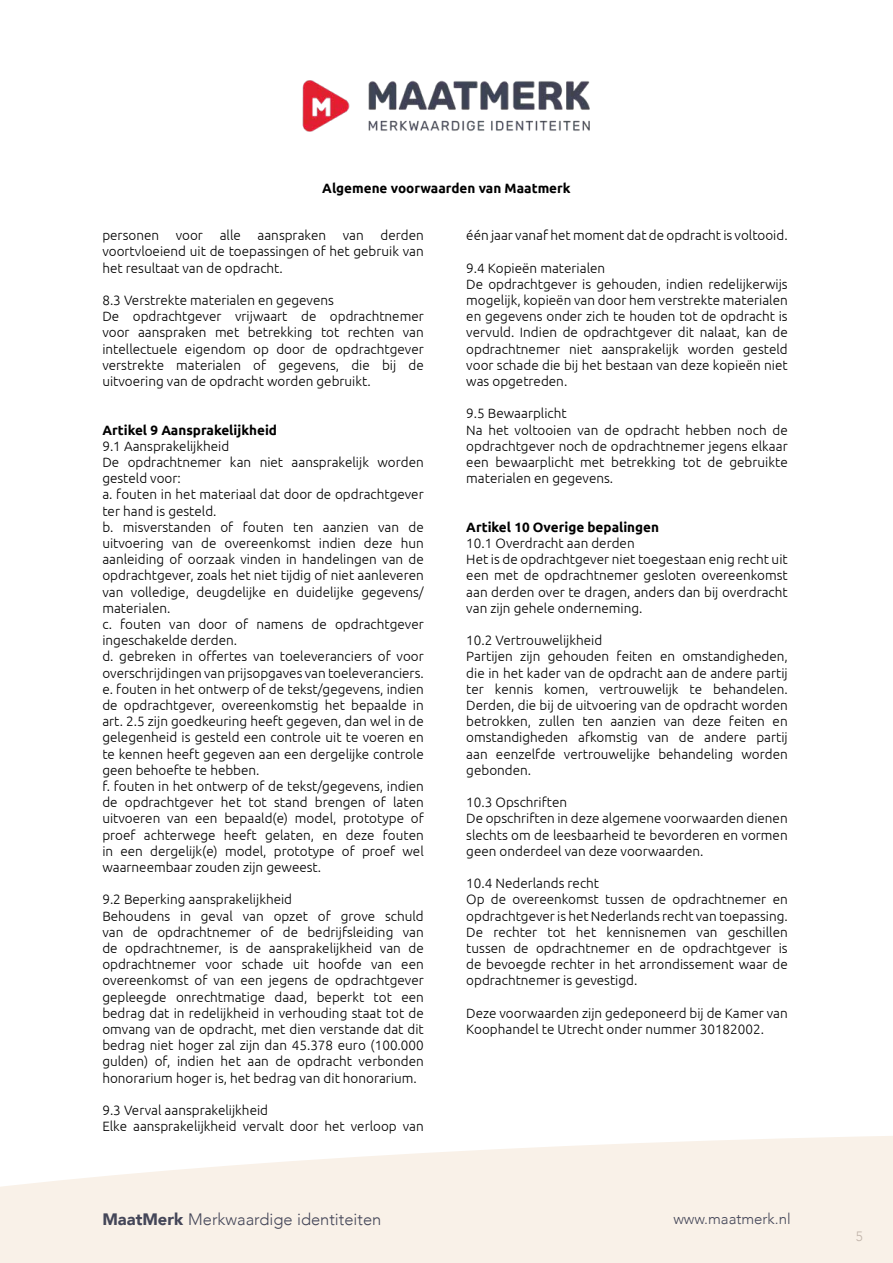
<style>
.page{position:relative;width:893px;height:1263px;background:#fff}
.page>*{position:absolute;margin:0;border:0;box-sizing:border-box;transform-origin:0 0}
.t1{font:300 16.5px "Avenir";color:#444658}
.t2{font:300 15px "Avenir";color:#444658}
.t3{font:300 13.5px/16.2px "Ubuntu";color:#000}
.t4{font:700 13.5px "Ubuntu";color:#000}
.t5{font:300 13.5px "Avenir";color:#c2b5ab}
.s1{font-weight:900}
</style>
<div class="page">
<svg style="left:0;top:1136px;width:893px;height:127px;fill:#f9f1e8"></svg>
<img style="left:302px;top:80px;width:288px;height:52px">
<p class="t4" style="left:322px;top:180px;width:250px">Algemene voorwaarden van Maatmerk</p>
<p class="t3" style="left:102px;top:227px;width:323px;text-align:justify">personen voor alle aanspraken van derden voortvloeiend uit de toepassingen of het gebruik van het resultaat van de opdracht.</p>
<p class="t3" style="left:102px;top:292px;width:323px">8.3 Verstrekte materialen en gegevens<br>De opdrachtgever vrijwaart de opdrachtnemer voor aanspraken met betrekking tot rechten van intellectuele eigendom op door de opdrachtgever verstrekte materialen of gegevens, die bij de uitvoering van de opdracht worden gebruikt.</p>
<p class="t4" style="left:102px;top:421px;width:176px">Artikel 9 Aansprakelijkheid</p>
<p class="t3" style="left:102px;top:437px;width:323px">9.1 Aansprakelijkheid<br>De opdrachtnemer kan niet aansprakelijk worden gesteld voor:<br>a. fouten in het materiaal dat door de opdrachtgever ter hand is gesteld.<br>b. misverstanden of fouten ten aanzien van de uitvoering van de overeenkomst indien deze hun aanleiding of oorzaak vinden in handelingen van de opdrachtgever, zoals het niet tijdig of niet aanleveren van volledige, deugdelijke en duidelijke gegevens/ materialen.<br>c. fouten van door of namens de opdrachtgever ingeschakelde derden.<br>d. gebreken in offertes van toeleveranciers of voor overschrijdingen van prijsopgaves van toeleveranciers. e. fouten in het ontwerp of de tekst/gegevens, indien de opdrachtgever, overeenkomstig het bepaalde in art. 2.5 zijn goedkeuring heeft gegeven, dan wel in de gelegenheid is gesteld een controle uit te voeren en te kennen heeft gegeven aan een dergelijke controle geen behoefte te hebben.<br>f. fouten in het ontwerp of de tekst/gegevens, indien de opdrachtgever het tot stand brengen of laten uitvoeren van een bepaald(e) model, prototype of proef achterwege heeft gelaten, en deze fouten in een dergelijk(e) model, prototype of proef wel waarneembaar zouden zijn geweest.</p>
<p class="t3" style="left:102px;top:891px;width:323px">9.2 Beperking aansprakelijkheid<br>Behoudens in geval van opzet of grove schuld van de opdrachtnemer of de bedrijfsleiding van de opdrachtnemer, is de aansprakelijkheid van de opdrachtnemer voor schade uit hoofde van een overeenkomst of van een jegens de opdrachtgever gepleegde onrechtmatige daad, beperkt tot een bedrag dat in redelijkheid in verhouding staat tot de omvang van de opdracht, met dien verstande dat dit bedrag niet hoger zal zijn dan 45.378 euro (100.000 gulden) of, indien het aan de opdracht verbonden honorarium hoger is, het bedrag van dit honorarium.</p>
<p class="t3" style="left:102px;top:1102px;width:323px">9.3 Verval aansprakelijkheid<br>Elke aansprakelijkheid vervalt door het verloop van</p>
<p class="t3" style="left:466px;top:227px;width:323px">één jaar vanaf het moment dat de opdracht is voltooid.</p>
<p class="t3" style="left:466px;top:259px;width:323px">9.4 Kopieën materialen<br>De opdrachtgever is gehouden, indien redelijkerwijs mogelijk, kopieën van door hem verstrekte materialen en gegevens onder zich te houden tot de opdracht is vervuld. Indien de opdrachtgever dit nalaat, kan de opdrachtnemer niet aansprakelijk worden gesteld voor schade die bij het bestaan van deze kopieën niet was opgetreden.</p>
<p class="t3" style="left:466px;top:405px;width:323px">9.5 Bewaarplicht<br>Na het voltooien van de opdracht hebben noch de opdrachtgever noch de opdrachtnemer jegens elkaar een bewaarplicht met betrekking tot de gebruikte materialen en gegevens.</p>
<p class="t4" style="left:466px;top:519px;width:194px">Artikel 10 Overige bepalingen</p>
<p class="t3" style="left:466px;top:535px;width:323px">10.1 Overdracht aan derden<br>Het is de opdrachtgever niet toegestaan enig recht uit een met de opdrachtnemer gesloten overeenkomst aan derden over te dragen, anders dan bij overdracht van zijn gehele onderneming.</p>
<p class="t3" style="left:466px;top:632px;width:323px">10.2 Vertrouwelijkheid<br>Partijen zijn gehouden feiten en omstandigheden, die in het kader van de opdracht aan de andere partij ter kennis komen, vertrouwelijk te behandelen.<br>Derden, die bij de uitvoering van de opdracht worden betrokken, zullen ten aanzien van deze feiten en omstandigheden afkomstig van de andere partij aan eenzelfde vertrouwelijke behandeling worden gebonden.</p>
<p class="t3" style="left:466px;top:794px;width:323px">10.3 Opschriften<br>De opschriften in deze algemene voorwaarden dienen slechts om de leesbaarheid te bevorderen en vormen geen onderdeel van deze voorwaarden.</p>
<p class="t3" style="left:466px;top:875px;width:323px">10.4 Nederlands recht<br>Op de overeenkomst tussen de opdrachtnemer en opdrachtgever is het Nederlands recht van toepassing.<br>De rechter tot het kennisnemen van geschillen tussen de opdrachtnemer en de opdrachtgever is de bevoegde rechter in het arrondissement waar de opdrachtnemer is gevestigd.</p>
<p class="t3" style="left:466px;top:1004px;width:323px">Deze voorwaarden zijn gedeponeerd bij de Kamer van<br>Koophandel te Utrecht onder nummer 30182002.</p>
<p class="t1" style="left:102px;top:1209px;width:280px"><span class="s1">MaatMerk</span> Merkwaardige identiteiten</p>
<p class="t2" style="left:673px;top:1209px;width:119px">www.maatmerk.nl</p>
<p class="t5" style="left:856px;top:1228px;width:9px">5</p>
</div>
